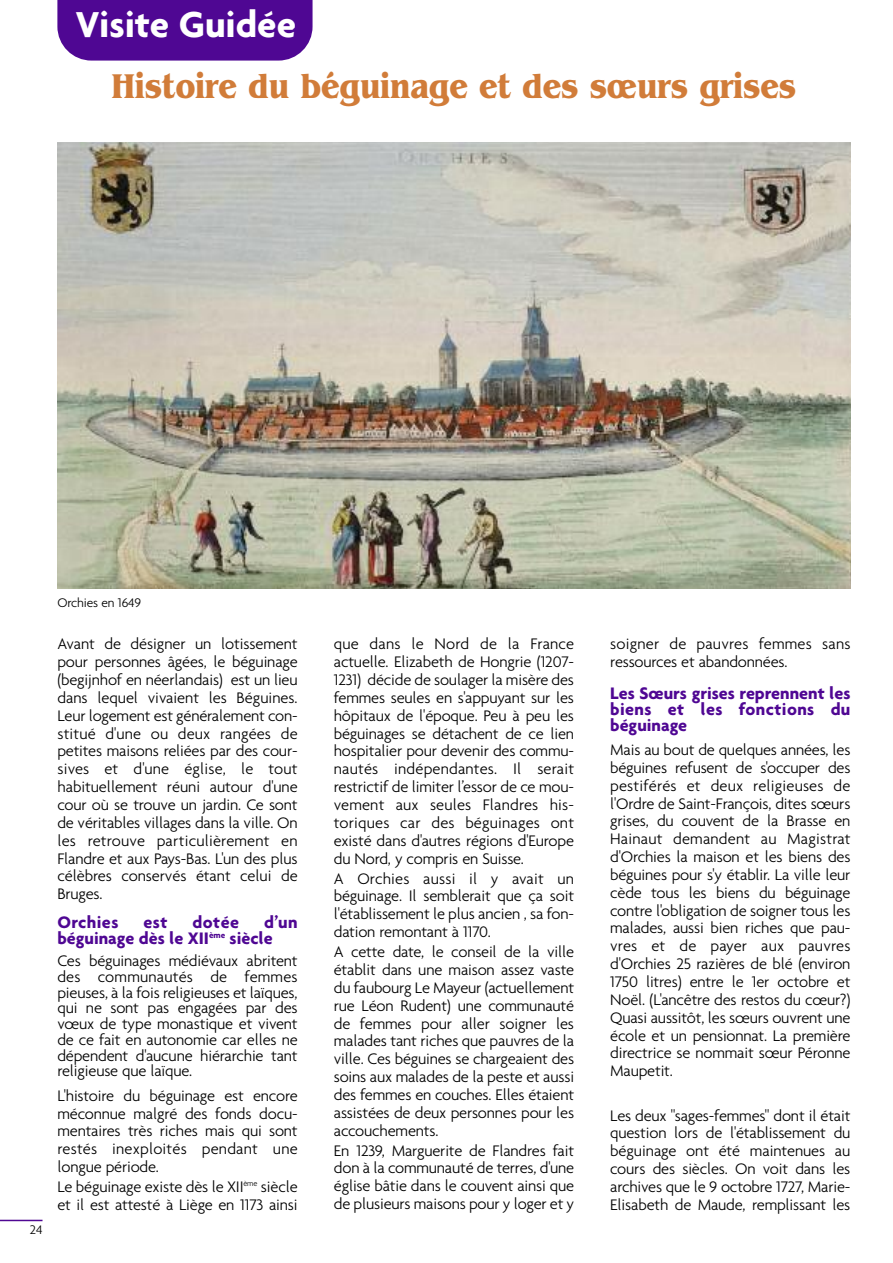
<style>
.page{position:relative;width:893px;height:1263px;background:#fff}
.page>*{position:absolute;margin:0;border:0;box-sizing:border-box;transform-origin:0 0}
.t1{font:700 39px "Agenda";color:#fff}
.t2{font:700 36px "Benguiat";color:#d17c39;scale:.85 1}
.t3{font:700 18px/15.8px "Agenda";color:#4f0793}
.t4{font:700 18px "Agenda";letter-spacing:.02em;color:#4f0793}
.t5{font:300 16.5px/17.9px "Agenda";letter-spacing:-.01em;color:#000;text-align:justify}
.t6{font:300 13.5px "Agenda";letter-spacing:-.01em;color:#000}
</style>
<div class="page">
<hr style="left:0;top:1220px;width:43px;height:1px;background:#4f0793">
<div style="left:57px;top:0;width:256px;height:61px;background:#4f0793"></div>
<img style="left:57px;top:142px;width:793px;height:446px">
<h1 class="t1" style="left:76px;top:1px;width:221px">Visite Guidée</h1>
<h2 class="t2" style="left:112px;top:65px;width:806px">Histoire du béguinage et des sœurs grises</h2>
<p class="t6" style="left:30px;top:1222px;width:14px">24</p>
<p class="t6" style="left:57px;top:595px;width:85px">Orchies en 1649</p>
<p class="t5" style="left:57px;top:635px;width:242px">Avant de désigner un lotissement pour personnes âgées, le béguinage (begijnhof en néerlandais) est un lieu dans lequel vivaient les Béguines.<br>Leur logement est généralement con&shy;stitué d'une ou deux rangées de petites maisons reliées par des cour&shy;sives et d'une église, le tout habituellement réuni autour d'une cour où se trouve un jardin. Ce sont de véritables villages dans la ville. On les retrouve particulièrement en Flandre et aux Pays-Bas. L'un des plus célèbres conservés étant celui de Bruges.</p>
<p class="t4" style="left:57px;top:911px;width:63px">Orchies</p>
<p class="t3" style="left:144px;top:914px;width:25px">est</p>
<p class="t3" style="left:193px;top:914px;width:48px">dotée</p>
<p class="t3" style="left:57px;top:914px;width:242px;text-indent:207px">d’un béguinage dès le XII<sup>ème</sup> siècle</p>
<p class="t5" style="left:57px;top:952px;width:242px;line-height:15.8px">Ces béguinages médiévaux abritent des communautés de femmes pieuses, à la fois religieuses et laïques, qui ne sont pas engagées par des vœux de type monastique et vivent de ce fait en autonomie car elles ne dépendent d'aucune hiérarchie tant religieuse que laïque.</p>
<p class="t5" style="left:57px;top:1086px;width:242px">L'histoire du béguinage est encore méconnue malgré des fonds docu&shy;mentaires très riches mais qui sont restés inexploités pendant une longue période.</p>
<p class="t5" style="left:57px;top:1177px;width:242px">Le béguinage existe dès le XII<sup>ème</sup> siècle et il est attesté à Liège en 1173 ainsi</p>
<p class="t5" style="left:334px;top:635px;width:242px">que dans le Nord de la France actuelle. Elizabeth de Hongrie (1207- 1231) décide de soulager la misère des femmes seules en s'appuyant sur les hôpitaux de l'époque. Peu à peu les béguinages se détachent de ce lien hospitalier pour devenir des commu&shy;nautés indépendantes. Il serait restrictif de limiter l’essor de ce mou&shy;vement aux seules Flandres his&shy;toriques car des béguinages ont existé dans d'autres régions d'Europe du Nord, y compris en Suisse.</p>
<p class="t5" style="left:334px;top:869px;width:242px">A Orchies aussi il y avait un béguinage. Il semblerait que ça soit l'établissement le plus ancien , sa fon&shy;dation remontant à 1170.</p>
<p class="t5" style="left:334px;top:942px;width:242px">A cette date, le conseil de la ville établit dans une maison assez vaste du faubourg Le Mayeur (actuellement rue Léon Rudent) une communauté de femmes pour aller soigner les malades tant riches que pauvres de la ville. Ces béguines se chargeaient des soins aux malades de la peste et aussi des femmes en couches. Elles étaient assistées de deux personnes pour les accouchements.</p>
<p class="t5" style="left:334px;top:1141px;width:242px">En 1239, Marguerite de Flandres fait don à la communauté de terres, d'une église bâtie dans le couvent ainsi que de plusieurs maisons pour y loger et y</p>
<p class="t5" style="left:610px;top:635px;width:242px">soigner de pauvres femmes sans ressources et abandonnées.</p>
<p class="t3" style="left:610px;top:685px;width:242px;text-align:justify">Les Sœurs grises reprennent les biens et les fonctions du béguinage</p>
<p class="t5" style="left:610px;top:740px;width:242px">Mais au bout de quelques années, les béguines refusent de s'occuper des pestiférés et deux religieuses de l'Ordre de Saint-François, dites sœurs grises, du couvent de la Brasse en Hainaut demandent au Magistrat d'Orchies la maison et les biens des béguines pour s'y établir. La ville leur cède tous les biens du béguinage contre l'obligation de soigner tous les malades, aussi bien riches que pau&shy;vres et de payer aux pauvres d'Orchies 25 razières de blé (environ 1750 litres) entre le 1er octobre et Noël. (L'ancêtre des restos du cœur?)<br>Quasi aussitôt, les sœurs ouvrent une école et un pensionnat. La première directrice se nommait sœur Péronne Maupetit.</p>
<p class="t5" style="left:610px;top:1106px;width:242px">Les deux "sages-femmes" dont il était question lors de l'établissement du béguinage ont été maintenues au cours des siècles. On voit dans les archives que le 9 octobre 1727, Marie-Elisabeth de Maude, remplissant les</p>
</div>
